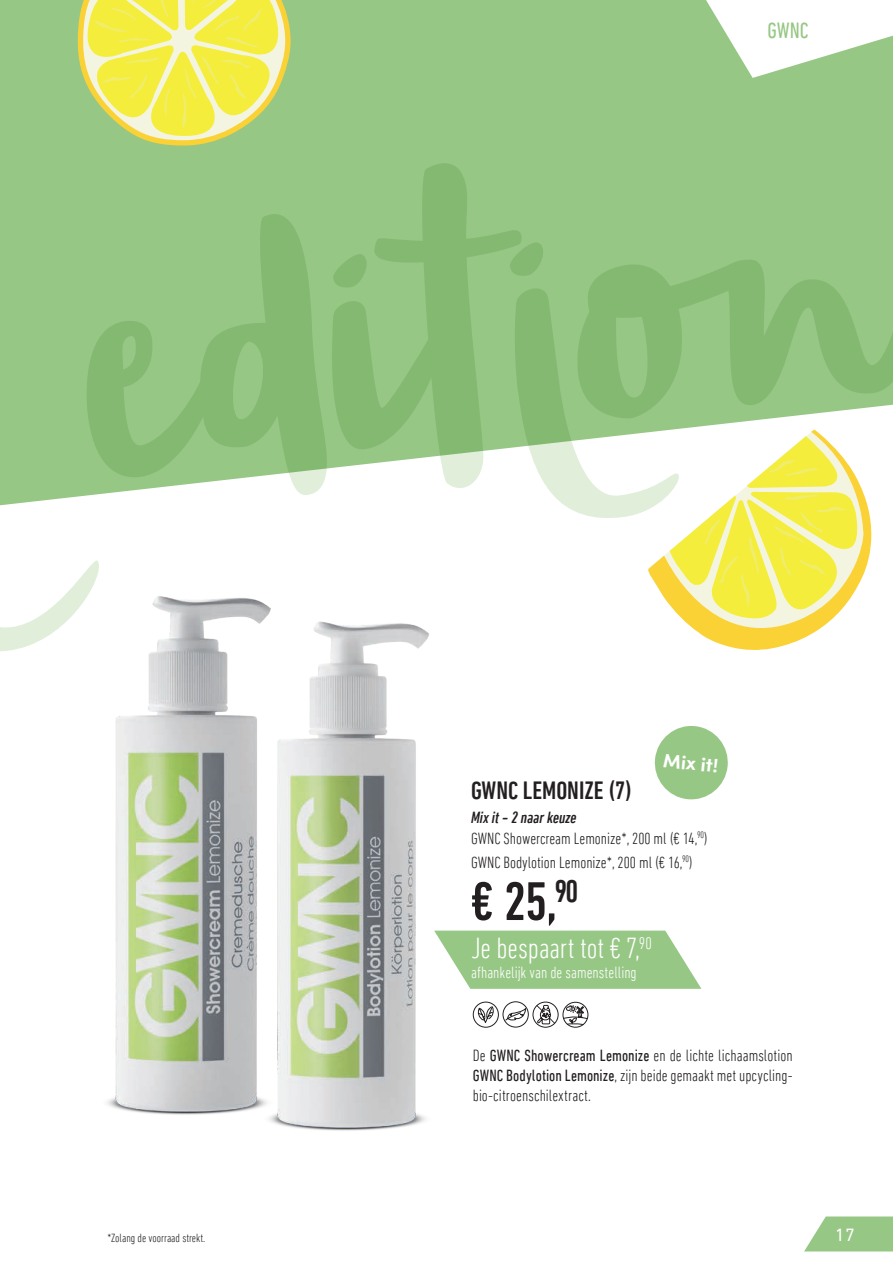
<style>
.page{position:relative;width:893px;height:1263px;background:#fff}
.page>*{position:absolute;margin:0;border:0;box-sizing:border-box;transform-origin:0 0}
.t1{font:500 condensed 55.5px "DIN Next LT Pro";color:#231f20}
.t2{font:300 condensed 29.55px "DIN Next LT Pro";color:#fff}
.t3{font:500 condensed 25.5px "DIN Next LT Pro";color:#231f20}
.t4{font:condensed 22.5px "DIN Next LT Pro";color:#97c785}
.t5{font:700 19.5px "Sofia Pro";color:#fff}
.t6{font:18px "DIN Next LT Pro";color:#fff}
.t7{font:300 condensed 16.5px/19.8px "DIN Next LT Pro";color:#231f20}
.t8{font:300 condensed 16.5px "DIN Next LT Pro";color:#fff}
.t9{font:300 condensed 12px "DIN Next LT Pro";color:#231f20}
.s1{font-weight:500;font-style:italic}
.s2{font-weight:400}
</style>
<div class="page">
<div style="left:0;top:0;width:893px;height:505px;background:#97c785"></div>
<svg style="left:516px;top:931px;width:185px;height:58px;background:#a1cc90"></svg>
<img style="left:335px;top:487px;width:181px;height:644px">
<img style="left:57px;top:458px;width:278px;height:673px">
<svg style="left:804px;top:1216px;width:89px;height:35px;background:#a5ce95"></svg>
<svg style="left:654px;top:726px;width:74px;height:74px"></svg>
<svg style="left:477px;top:1006px;width:17px;height:17px"></svg>
<div style="left:473px;top:1002px;width:26px;height:25px;border:1px solid #231f20;border-radius:50%"></div>
<svg style="left:505px;top:1008px;width:21px;height:15px"></svg>
<div style="left:503px;top:1001px;width:25px;height:26px;border:1px solid #231f20;border-radius:50%"></div>
<div style="left:533px;top:1002px;width:25px;height:25px;border:1px solid #231f20;border-radius:50%"></div>
<svg style="left:536px;top:1005px;width:19px;height:19px"></svg>
<svg style="left:563px;top:1002px;width:25px;height:25px"></svg>
<svg style="left:706px;top:0;width:187px;height:78px"></svg>
<svg style="left:78px;top:0;width:213px;height:146px;background:#e5e666"></svg>
<svg style="left:646px;top:429px;width:226px;height:221px"></svg>
<p class="t4" style="left:767px;top:18px;width:43px">GWNC</p>
<p class="t9" style="left:107px;top:1230px;width:99px">*Zolang de voorraad strekt.</p>
<p class="t5" style="left:665px;top:745px;width:57px;rotate:6deg">Mix it!</p>
<p class="t3" style="left:471px;top:775px;width:162px">GWNC LEMONIZE (7)</p>
<p class="t7" style="left:471px;top:806px;width:238px;line-height:21px"><span class="s1">Mix it - 2 naar keuze<br></span>GWNC Showercream Lemonize*, 200 ml (€ 14,<sup>90</sup>)</p>
<p class="t7" style="left:471px;top:852px;width:223px">GWNC Bodylotion Lemonize*, 200 ml (€ 16,<sup>90</sup>)</p>
<p class="t1" style="left:471px;top:870px;width:109px">€ 25,<sup>90</sup></p>
<p class="t2" style="left:471px;top:932px;width:182px">Je bespaart tot € 7,<sup>90</sup></p>
<p class="t8" style="left:471px;top:963px;width:167px">afhankelijk van de samenstelling</p>
<p class="t7" style="left:473px;top:1045px;width:321px;text-align:justify">De <span class="s2">GWNC Showercream Lemonize</span> en de lichte lichaamslotion <span class="s2">GWNC Bodylotion Lemonize</span>, zijn beide gemaakt met upcycling&shy;bio-citroenschilextract.</p>
<p class="t6" style="left:835px;top:1224px;width:21px">17</p>
</div>
